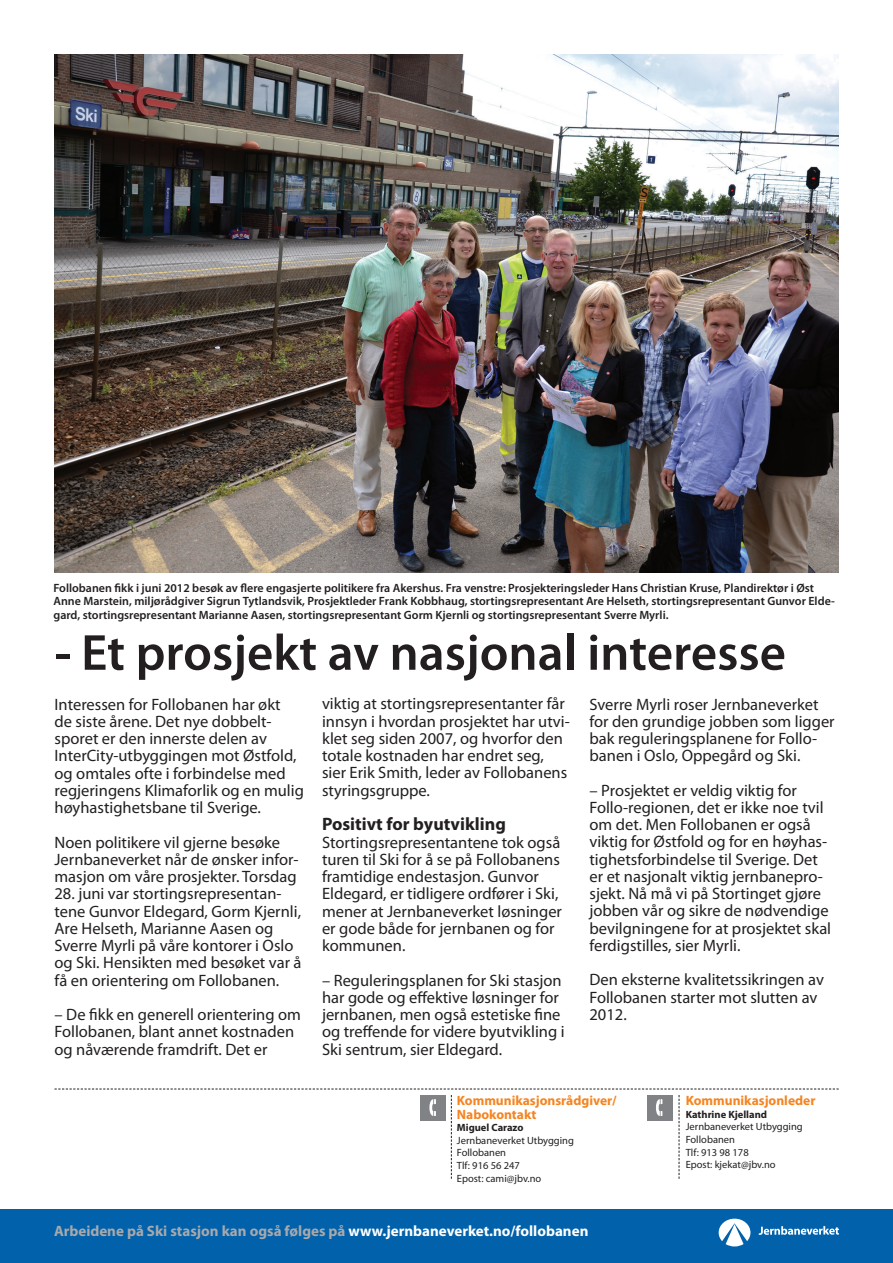
<style>
.page{position:relative;width:893px;height:1263px;background:#fff}
.page>*{position:absolute;margin:0;border:0;box-sizing:border-box;transform-origin:0 0}
.t1{font:600 51px "Myriad Pro";color:#231f20}
.t2{font:700 18px "Myriad Pro";color:#231f20}
.t3{font:16.5px/17.2px "Myriad Pro";color:#231f20}
.t4{font:700 15px "Myriad Pro";color:#a8a9ad}
.t5{font:700 13.5px/13.5px "Myriad Pro";color:#f58420}
.t6{font:600 12px/13.5px "Myriad Pro";color:#231f20}
.t7{font:10.5px/12.6px "Myriad Pro";color:#231f20}
.t8{font:700 10.5px "Myriad Pro";color:#231f20}
.s1{color:#fff}
</style>
<div class="page">
<div style="left:0;top:1209px;width:893px;height:54px;background:#0161aa"></div>
<svg style="left:759px;top:1226px;width:80px;height:9px"></svg>
<svg style="left:719px;top:1218px;width:31px;height:28px"></svg>
<img style="left:54px;top:54px;width:785px;height:519px">
<svg style="left:55px;top:1089px;width:784px;height:90px"></svg>
<p class="t6" style="left:53px;top:580px;width:783px">Follobanen fikk i juni 2012 besøk av flere engasjerte politikere fra Akershus. Fra venstre: Prosjekteringsleder Hans Christian Kruse, Plandirektør i Øst<br>Anne Marstein, miljørådgiver Sigrun Tytlandsvik, Prosjektleder Frank Kobbhaug, stortingsrepresentant Are Helseth, stortingsrepresentant Gunvor Elde&shy;gard, stortingsrepresentant Marianne Aasen, stortingsrepresentant Gorm Kjernli og stortingsrepresentant Sverre Myrli.</p>
<h1 class="t1" style="left:55px;top:620px;width:733px">- Et prosjekt av nasjonal interesse</h1>
<p class="t3" style="left:55px;top:695px;width:251px">I nteressen for Follobanen har økt<br>de siste årene. Det nye dobbelt&shy;sporet er den innerste delen av<br>I nterCity-utbyggingen mot Østfold, og omtales ofte i forbindelse med regjeringens Klimaforlik og en mulig høyhastighetsbane til Sverige.</p>
<p class="t3" style="left:55px;top:833px;width:246px">Noen politikere vil gjerne besøke<br>Jernbaneverket når de ønsker infor&shy;masjon om våre prosjekter. Torsdag</p>
<p class="t3" style="left:55px;top:885px;width:249px">28. juni var stortingsrepresentan&shy;tene Gunvor Eldegard, Gorm Kjernli, Are Helseth, Marianne Aasen og Sverre Myrli på våre kontorer i Oslo og Ski. Hensikten med besøket var å få en orientering om Follobanen.</p>
<p class="t3" style="left:55px;top:1005px;width:248px">– De fikk en generell orientering om<br>Follobanen, blant annet kostnaden og nåværende framdrift. Det er</p>
<p class="t3" style="left:322px;top:695px;width:249px">viktig at stortingsrepresentanter får innsyn i hvordan prosjektet har utvi&shy;klet seg siden 2007, og hvorfor den totale kostnaden har endret seg, sier Erik Smith, leder av Follobanens styringsgruppe.</p>
<p class="t2" style="left:322px;top:812px;width:185px">Positivt for byutvikling</p>
<p class="t3" style="left:322px;top:833px;width:241px">Stortingsrepresentantene tok også turen til Ski for å se på Follobanens framtidige endestasjon. Gunvor<br>Eldegard, er tidligere ordfører i Ski, mener at Jernbaneverket løsninger er gode både for jernbanen og for kommunen.</p>
<p class="t3" style="left:322px;top:971px;width:244px">– Reguleringsplanen for Ski stasjon har gode og effektive løsninger for jernbanen, men også estetiske fine og treffende for videre byutvikling i Ski sentrum, sier Eldegard.</p>
<p class="t3" style="left:589px;top:695px;width:247px">Sverre Myrli roser Jernbaneverket for den grundige jobben som ligger bak reguleringsplanene for Follo&shy;banen i Oslo, Oppegård og Ski.</p>
<p class="t3" style="left:589px;top:781px;width:243px">– Prosjektet er veldig viktig for Follo-regionen, det er ikke noe tvil om det. Men Follobanen er også viktig for Østfold og for en høyhas&shy;tighetsforbindelse til Sverige. Det er et nasjonalt viktig jernbanepro&shy;sjekt. Nå må vi på Stortinget gjøre jobben vår og sikre de nødvendige bevilgningene for at prosjektet skal ferdigstilles, sier Myrli.</p>
<p class="t3" style="left:589px;top:971px;width:236px">Den eksterne kvalitetssikringen av<br>Follobanen starter mot slutten av<br>2012.</p>
<p class="t5" style="left:457px;top:1093px;width:161px">Kommunikasjonsrådgiver/<br>Nabokontakt</p>
<p class="t8" style="left:457px;top:1121px;width:68px">Miguel Carazo</p>
<p class="t7" style="left:457px;top:1134px;width:119px">Jernbaneverket Utbygging<br>Follobanen<br>Tlf: 916 56 247<br>Epost: cami@jbv.no</p>
<p class="t4" style="left:54px;top:1221px;width:536px">Arbeidene på Ski stasjon kan også følges på <span class="s1">www.jernbaneverket.no/follobanen</span></p>
<p class="t5" style="left:686px;top:1093px;width:131px">Kommunikasjonleder</p>
<p class="t8" style="left:686px;top:1107px;width:83px">Kathrine Kjelland</p>
<p class="t7" style="left:686px;top:1120px;width:119px">Jernbaneverket Utbygging<br>Follobanen<br>Tlf: 913 98 178<br>Epost: kjekat@jbv.no</p>
</div>
